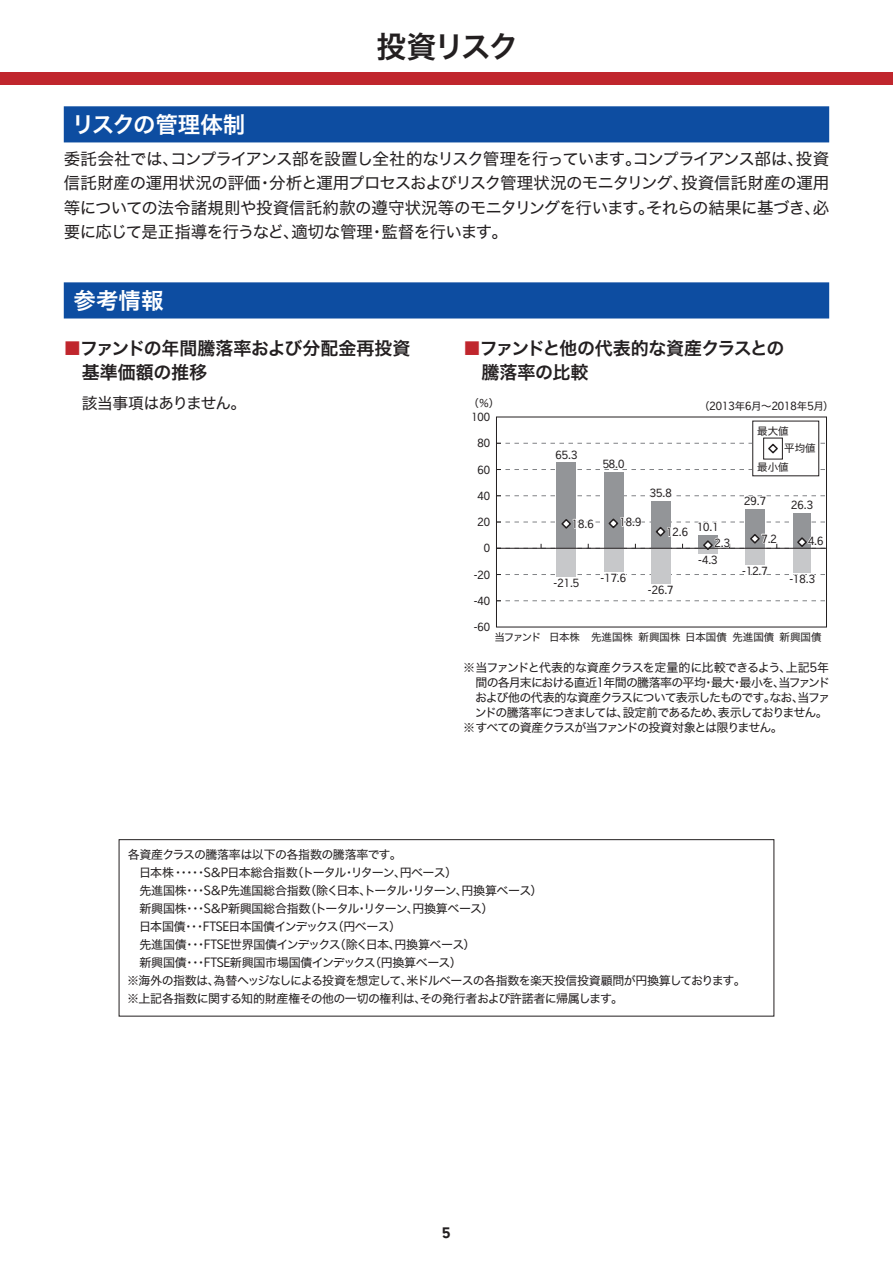
<style>
.page{position:relative;width:893px;height:1263px;background:#fff}
.page>*{position:absolute;margin:0;border:0;box-sizing:border-box;transform-origin:0 0}
.t1{font:30px "Hira Kaku Std N W6";letter-spacing:-.075em;color:#231f20}
.t2{font:22.5px "Hira Kaku Std N W6";letter-spacing:-.02em;color:#fff}
.t3{font:22.5px "Hira Kaku Std N W6";color:#fff}
.t4{font:18px/24px "Hira Kaku Std N W6";color:#231f20}
.t5{font:18px/24px "Hira Kaku Std N W6";letter-spacing:-.02em;color:#231f20}
.t6{font:16.5px/24px "Hira Kaku Std N W4";letter-spacing:-.045em;color:#231f20;text-align:justify}
.t7{font:15.75px "Hira Kaku Std N W4";letter-spacing:-.055em;color:#231f20}
.t8{font:13.5px "Rakuten Global B";color:#231f20}
.t9{font:12px/18px "Hira Kaku Std N W4";letter-spacing:-.055em;color:#231f20}
.t10{font:12px "Hira Kaku Std N W4";letter-spacing:-.09em;color:#231f20}
.t11{font:12px "Hira Kaku Std N W4";letter-spacing:-.095em;color:#231f20}
.t12{font:12px "Hira Kaku Std N W4";letter-spacing:-.085em;color:#231f20}
.t13{font:10.5px "Rakuten Global R";color:#231f20}
.t14{font:10.5px "Hira Kaku Std N W4";color:#231f20}
.s1{color:#c0262d}
.s2{font-family:"Hira Kaku Std N W4"}
.s3{font-family:"Rakuten Global R"}
</style>
<div class="page">
<div style="left:0;top:72px;width:893px;height:13px;background:#c0262d"></div>
<div style="left:557px;top:462px;width:19px;height:86px;background:#939598"></div>
<div style="left:604px;top:472px;width:19px;height:76px;background:#939598"></div>
<div style="left:651px;top:501px;width:19px;height:47px;background:#939598"></div>
<div style="left:745px;top:509px;width:20px;height:39px;background:#939598"></div>
<div style="left:794px;top:514px;width:17px;height:34px;background:#939598"></div>
<div style="left:557px;top:548px;width:19px;height:28px;background:#c7c8ca"></div>
<div style="left:604px;top:548px;width:19px;height:23px;background:#c7c8ca"></div>
<div style="left:651px;top:548px;width:19px;height:35px;background:#c7c8ca"></div>
<div style="left:745px;top:548px;width:20px;height:17px;background:#c7c8ca"></div>
<div style="left:794px;top:548px;width:17px;height:24px;background:#c7c8ca"></div>
<div style="left:698px;top:548px;width:19px;height:6px;background:#c7c8ca"></div>
<svg style="left:498px;top:600px;width:327px;height:1px"></svg>
<svg style="left:498px;top:469px;width:327px;height:1px"></svg>
<div style="left:496px;top:417px;width:331px;height:210px;border:1px solid #231f20"></div>
<div style="left:753px;top:421px;width:66px;height:55px;background:#fff"></div>
<div style="left:763px;top:438px;width:20px;height:21px;border:1px solid #231f20"></div>
<svg style="left:496px;top:442px;width:330px;height:13px"></svg>
<svg style="left:496px;top:516px;width:330px;height:35px"></svg>
<svg style="left:496px;top:565px;width:330px;height:19px"></svg>
<svg style="left:496px;top:487px;width:330px;height:20px"></svg>
<div style="left:119px;top:839px;width:655px;height:177px;border:1px solid #231f20"></div>
<div style="left:64px;top:283px;width:764px;height:35px;background:#0d4da1"></div>
<div style="left:64px;top:282px;width:765px;height:36px;border:1px solid #0d4da1"></div>
<div style="left:64px;top:107px;width:764px;height:35px;background:#0d4da1"></div>
<div style="left:64px;top:106px;width:765px;height:36px;border:1px solid #0d4da1"></div>
<h2 class="t2" style="left:72px;top:107px;width:175px">リスクの管理体制</h2>
<h1 class="t1" style="left:376px;top:24px;width:144px">投資リスク</h1>
<h3 class="t6" style="left:64px;top:147px;width:767px">委託会社では、コンプライアンス部を設置し全社的なリスク管理を行っています。コンプライアンス部は、投資信託財産の運用状況の評価・分析と運用プロセスおよびリスク管理状況のモニタリング、投資信託財産の運用等についての法令諸規則や投資信託約款の遵守状況等のモニタリングを行います。それらの結果に基づき、必要に応じて是正指導を行うなど、適切な管理・監督を行います。</h3>
<h2 class="t3" style="left:74px;top:283px;width:91px">参考情報</h2>
<h3 class="t4" style="left:82px;top:336px;width:330px;text-indent:-18px"><span class="s1">■</span>ファンドの年間騰落率および分配金再投資基準価額の推移</h3>
<h3 class="t5" style="left:481px;top:336px;width:304px;text-indent:-18px"><span class="s1">■</span>ファンドと他の代表的な資産クラスとの騰落率の比較</h3>
<h3 class="t7" style="left:82px;top:391px;width:166px">該当事項はありません。</h3>
<p class="t14" style="left:469px;top:395px;width:32px">（％）</p>
<p class="t13" style="left:699px;top:399px;width:136px"><span class="s2">（</span>2013<span class="s2">年</span>6<span class="s2">月～</span>2018<span class="s2">年</span>5<span class="s2">月）</span></p>
<p class="t13" style="left:555px;top:448px;width:23px">65.3</p>
<p class="t13" style="left:471px;top:410px;width:20px">100</p>
<p class="t14" style="left:757px;top:423px;width:33px">最大値</p>
<p class="t14" style="left:757px;top:459px;width:33px">最小値</p>
<p class="t13" style="left:478px;top:436px;width:14px">80</p>
<p class="t14" style="left:784px;top:441px;width:33px">平均値</p>
<p class="t13" style="left:603px;top:457px;width:23px">58.0</p>
<p class="t13" style="left:478px;top:462px;width:14px">60</p>
<p class="t13" style="left:478px;top:489px;width:14px">40</p>
<p class="t13" style="left:650px;top:486px;width:23px">35.8</p>
<p class="t13" style="left:744px;top:494px;width:23px">29.7</p>
<p class="t13" style="left:791px;top:498px;width:23px">26.3</p>
<p class="t13" style="left:478px;top:515px;width:14px">20</p>
<p class="t13" style="left:484px;top:541px;width:8px">0</p>
<p class="t13" style="left:474px;top:567px;width:18px">-20</p>
<p class="t13" style="left:474px;top:594px;width:18px">-40</p>
<p class="t13" style="left:572px;top:517px;width:23px">18.6</p>
<p class="t13" style="left:619px;top:515px;width:23px">18.9</p>
<p class="t13" style="left:666px;top:525px;width:23px">12.6</p>
<p class="t13" style="left:697px;top:519px;width:23px">10.1</p>
<p class="t13" style="left:715px;top:536px;width:17px">2.3</p>
<p class="t13" style="left:761px;top:532px;width:17px">7.2</p>
<p class="t13" style="left:808px;top:534px;width:17px">4.6</p>
<p class="t13" style="left:698px;top:553px;width:21px">-4.3</p>
<p class="t13" style="left:554px;top:576px;width:27px">-21.5</p>
<p class="t13" style="left:742px;top:564px;width:27px">-12.7</p>
<p class="t13" style="left:601px;top:571px;width:27px">-17.6</p>
<p class="t13" style="left:789px;top:572px;width:27px">-18.3</p>
<p class="t13" style="left:648px;top:583px;width:27px">-26.7</p>
<p class="t13" style="left:474px;top:620px;width:18px">-60</p>
<p class="t14" style="left:494px;top:629px;width:329px">当ファンド 日本株 先進国株新興国株日本国債先進国債新興国債</p>
<p class="t9" style="left:463px;top:659px;width:368px">※当ファンドと代表的な資産クラスを定量的に比較できるよう、上記<span class="s3">5</span>年</p>
<p class="t9" style="left:475px;top:674px;width:356px">間の各月末における直近<span class="s3">1</span>年間の騰落率の平均・最大・最小を、当ファンド</p>
<p class="t10" style="left:475px;top:689px;width:356px">および他の代表的な資産クラスについて表示したものです。なお、当ファ</p>
<p class="t11" style="left:475px;top:704px;width:355px">ンドの騰落率につきましては、設定前であるため、表示しておりません。</p>
<p class="t12" style="left:463px;top:719px;width:321px">※すべての資産クラスが当ファンドの投資対象とは限りません。</p>
<p class="t9" style="left:127px;top:845px;width:620px">各資産クラスの騰落率は以下の各指数の騰落率です。<br>　日本株・・・・・<span class="s3">S</span>＆<span class="s3">P</span>日本総合指数（トータル・リターン、円ベース）<br>　先進国株・・・<span class="s3">S</span>＆<span class="s3">P</span>先進国総合指数（除く日本、トータル・リターン、円換算ベース）<br>　新興国株・・・<span class="s3">S</span>＆<span class="s3">P</span>新興国総合指数（トータル・リターン、円換算ベース）<br>　日本国債・・・<span class="s3">FTSE</span>日本国債インデックス（円ベース）<br>　先進国債・・・<span class="s3">FTSE</span>世界国債インデックス（除く日本、円換算ベース）<br>　新興国債・・・<span class="s3">FTSE</span>新興国市場国債インデックス（円換算ベース）<br>※海外の指数は、為替ヘッジなしによる投資を想定して、米ドルベースの各指数を楽天投信投資顧問が円換算しております。※上記各指数に関する知的財産権その他の一切の権利は、その発行者および許諾者に帰属します。</p>
<p class="t8" style="left:442px;top:1224px;width:10px">5</p>
</div>
